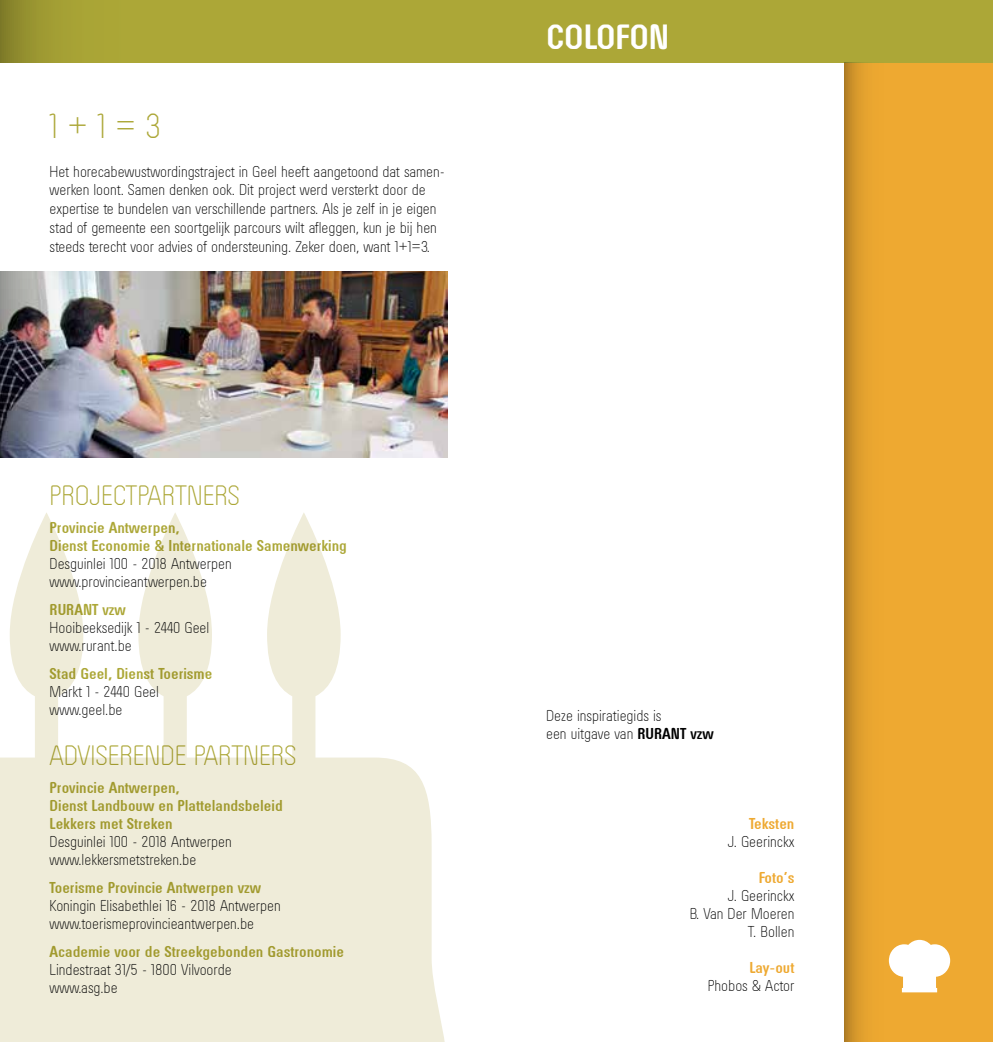
<style>
.page{position:relative;width:993px;height:1042px;background:#fff}
.page>*{position:absolute;margin:0;border:0;box-sizing:border-box;transform-origin:0 0}
.t1{font:700 35px "Order Rg";color:#fff}
.t2{font:35px "Order Lt";color:#aca737}
.t3{font:28px "Order Lt";color:#aca737}
.t4{font:15.75px/18px "Order Lt";color:#000}
.t5{font:700 15.75px/18px "Order Rg";color:#aca737}
.t6{font:700 15.75px "Order Rg";color:#eea931}
.s1{font-family:"Order Rg";font-weight:700}
</style>
<div class="page">
<div style="left:0;top:0;width:992px;height:63px;background:#aca737"></div>
<svg style="left:0;top:0;width:51px;height:63px"></svg>
<svg style="left:844px;top:63px;width:148px;height:979px;background:#e8a52f"></svg>
<img style="left:0;top:272px;width:447px;height:185px">
<svg style="left:0;top:513px;width:445px;height:529px;fill:#efecd9"></svg>
<svg style="left:888px;top:940px;width:61px;height:52px"></svg>
<h1 class="t2" style="left:50px;top:107px;width:113px">1 + 1 = 3</h1>
<p class="t4" style="left:50px;top:161px;width:396px;line-height:18.9px">Het horecabewustwordingstraject in Geel heeft aangetoond dat samen&shy;werken loont. Samen denken ook. Dit project werd versterkt door de expertise te bundelen van verschillende partners. Als je zelf in je eigen stad of gemeente een soortgelijk parcours wilt afleggen, kun je bij hen steeds terecht voor advies of ondersteuning. Zeker doen, want 1+1=3.</p>
<h2 class="t3" style="left:50px;top:481px;width:192px">PROJECTPARTNERS</h2>
<p class="t5" style="left:50px;top:519px;width:299px">Provincie Antwerpen,<br>Dienst Economie &amp; Internationale Samenwerking</p>
<p class="t4" style="left:50px;top:555px;width:183px">Desguinlei 100 - 2018 Antwerpen www.provincieantwerpen.be</p>
<p class="t5" style="left:50px;top:601px;width:78px">RURANT vzw</p>
<p class="t4" style="left:50px;top:619px;width:161px">Hooibeeksedijk 1 - 2440 Geel www.rurant.be</p>
<p class="t5" style="left:50px;top:665px;width:164px">Stad Geel, Dienst Toerisme</p>
<p class="t4" style="left:50px;top:683px;width:111px">Markt 1 - 2440 Geel www.geel.be</p>
<h2 class="t3" style="left:50px;top:740px;width:248px">ADVISERENDE PARTNERS</h2>
<p class="t5" style="left:50px;top:779px;width:234px">Provincie Antwerpen,<br>Dienst Landbouw en Plattelandsbeleid<br>Lekkers met Streken</p>
<p class="t4" style="left:50px;top:833px;width:183px">Desguinlei 100 - 2018 Antwerpen www.lekkersmetstreken.be</p>
<p class="t5" style="left:50px;top:879px;width:213px">Toerisme Provincie Antwerpen vzw</p>
<p class="t4" style="left:50px;top:897px;width:232px">Koningin Elisabethlei 16 - 2018 Antwerpen www.toerismeprovincieantwerpen.be</p>
<p class="t5" style="left:50px;top:943px;width:296px">Academie voor de Streekgebonden Gastronomie</p>
<p class="t4" style="left:50px;top:961px;width:183px">Lindestraat 31/5 - 1800 Vilvoorde www.asg.be</p>
<h1 class="t1" style="left:546px;top:18px;width:125px">COLOFON</h1>
<p class="t4" style="left:546px;top:706px;width:169px">Deze inspiratiegids is<br>een uitgave van <span class="s1">RURANT vzw</span></p>
<p class="t6" style="left:749px;top:815px;width:47px">Teksten</p>
<p class="t4" style="left:727px;top:832px;width:68px">J. Geerinckx</p>
<p class="t6" style="left:758px;top:869px;width:37px">Foto’s</p>
<p class="t4" style="left:689px;top:886px;width:106px;text-align:right">J. Geerinckx<br>B. Van Der Moeren<br>T. Bollen</p>
<p class="t6" style="left:749px;top:959px;width:46px">Lay-out</p>
<p class="t4" style="left:707px;top:976px;width:88px">Phobos &amp; Actor</p>
</div>
